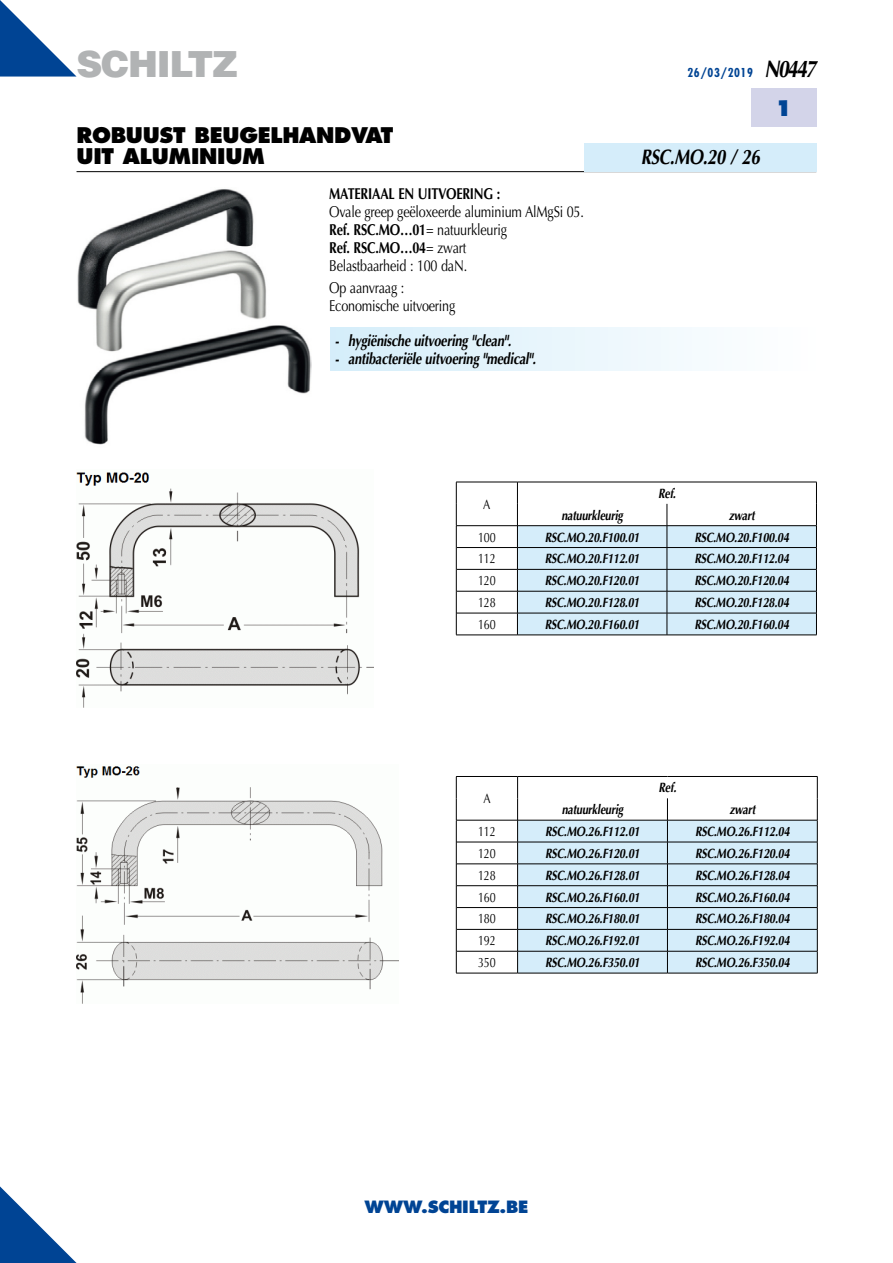
<style>
.page{position:relative;width:893px;height:1263px;background:#fff}
.page>*{position:absolute;margin:0;border:0;box-sizing:border-box;transform-origin:0 0}
.t1{font:900 36px "Helvetica";letter-spacing:-.035em;color:#b1b3b4}
.t2{font:800 21px/21px "Futura";letter-spacing:-.015em;color:#000}
.t3{font:italic 700 21px "Optima";letter-spacing:-.015em;color:#000;scale:.8 1}
.t4{font:800 21px "Futura";color:#004494}
.t5{font:800 16.5px "Futura";letter-spacing:-.015em;color:#004494}
.t6{font:15.75px/18px "Optima";letter-spacing:-.015em;color:#000;scale:.8 1}
.t7{font:italic 700 15.75px "Optima";letter-spacing:-.015em;color:#000;scale:.8 1}
.t8{font:700 15.75px "Optima";letter-spacing:-.015em;color:#000;scale:.8 1}
.t9{font:italic 700 13.5px "Optima";letter-spacing:-.015em;color:#000;scale:.8 1}
.t10{font:13.5px "Optima";letter-spacing:-.015em;color:#000;scale:.8 1}
.t11{font:700 condensed 12px "Futura";letter-spacing:.05em;color:#004494}
.s1{font-weight:700}
.s2{font-family:"Optima";font-style:italic;font-stretch:normal;font-size:24px;color:#000}
</style>
<div class="page">
<svg style="left:0;top:1186px;width:77px;height:77px"></svg>
<hr style="left:77px;top:171px;width:739px;height:1px;background:#000">
<div style="left:751px;top:89px;width:65px;height:38px;background:#d3d4e9"></div>
<svg style="left:0;top:0;width:77px;height:77px"></svg>
<div style="left:584px;top:143px;width:232px;height:28px;background:#d5edfa"></div>
<img style="left:77px;top:472px;width:297px;height:236px">
<img style="left:77px;top:766px;width:321px;height:238px">
<img style="left:77px;top:189px;width:234px;height:256px">
<hr style="left:456px;top:635px;width:61px;height:1px;background:#000">
<svg style="left:456px;top:482px;width:361px;height:153px"></svg>
<hr style="left:517px;top:635px;width:150px;height:1px;background:#000">
<hr style="left:667px;top:635px;width:150px;height:1px;background:#000">
<hr style="left:456px;top:973px;width:61px;height:1px;background:#000">
<svg style="left:456px;top:776px;width:362px;height:197px"></svg>
<hr style="left:517px;top:973px;width:150px;height:1px;background:#000">
<hr style="left:667px;top:973px;width:150px;height:1px;background:#000">
<div style="left:330px;top:327px;width:487px;height:44px;background:linear-gradient(to right,#d5edfa,#fff)"></div>
<h1 class="t1" style="left:77px;top:40px;width:163px">SCHILTZ</h1>
<h2 class="t2" style="left:77px;top:124px;width:318px">ROBUUST BEUGELHANDVAT<br>UIT ALUMINIUM</h2>
<p class="t8" style="left:329px;top:184px;width:215px">MATERIAAL EN UITVOERING :</p>
<p class="t6" style="left:329px;top:202px;width:320px">Ovale greep geëloxeerde aluminium AlMgSi 05.<br><span class="s1">Ref. RSC.MO…01</span>= natuurkleurig<br><span class="s1">Ref. RSC.MO…04</span>= zwart<br>Belastbaarheid : 100 daN.</p>
<p class="t6" style="left:329px;top:279px;width:159px">Op aanvraag :<br>Economische uitvoering</p>
<p class="t7" style="left:335px;top:331px;width:222px">- hygiënische uitvoering "clean".</p>
<p class="t7" style="left:335px;top:349px;width:253px">- antibacteriële uitvoering "medical".</p>
<p class="t11" style="left:687px;top:65px;width:130px">26/03/2019 <span class="s2">N0447</span></p>
<h2 class="t3" style="left:641px;top:145px;width:150px">RSC.MO.20 / 26</h2>
<h2 class="t4" style="left:775px;top:95px;width:19px">1</h2>
<p class="t10" style="left:483px;top:496px;width:11px">A</p>
<p class="t9" style="left:658px;top:485px;width:24px">Ref.</p>
<p class="t9" style="left:561px;top:507px;width:79px">natuurkleurig</p>
<p class="t9" style="left:729px;top:507px;width:34px">zwart</p>
<p class="t10" style="left:478px;top:529px;width:24px">100</p>
<p class="t9" style="left:545px;top:529px;width:120px">RSC.MO.20.F100.01</p>
<p class="t9" style="left:694px;top:529px;width:120px">RSC.MO.20.F100.04</p>
<p class="t10" style="left:478px;top:551px;width:24px">112</p>
<p class="t9" style="left:545px;top:551px;width:120px">RSC.MO.20.F112.01</p>
<p class="t9" style="left:694px;top:551px;width:120px">RSC.MO.20.F112.04</p>
<p class="t10" style="left:478px;top:573px;width:24px">120</p>
<p class="t9" style="left:545px;top:573px;width:120px">RSC.MO.20.F120.01</p>
<p class="t9" style="left:694px;top:573px;width:120px">RSC.MO.20.F120.04</p>
<p class="t10" style="left:478px;top:595px;width:24px">128</p>
<p class="t9" style="left:545px;top:595px;width:120px">RSC.MO.20.F128.01</p>
<p class="t9" style="left:694px;top:595px;width:120px">RSC.MO.20.F128.04</p>
<p class="t10" style="left:478px;top:616px;width:24px">160</p>
<p class="t9" style="left:545px;top:616px;width:120px">RSC.MO.20.F160.01</p>
<p class="t9" style="left:694px;top:616px;width:120px">RSC.MO.20.F160.04</p>
<p class="t10" style="left:483px;top:791px;width:11px">A</p>
<p class="t9" style="left:658px;top:780px;width:24px">Ref.</p>
<p class="t9" style="left:562px;top:802px;width:79px">natuurkleurig</p>
<p class="t9" style="left:729px;top:802px;width:34px">zwart</p>
<p class="t10" style="left:478px;top:824px;width:24px">112</p>
<p class="t9" style="left:545px;top:823px;width:120px">RSC.MO.26.F112.01</p>
<p class="t9" style="left:695px;top:823px;width:120px">RSC.MO.26.F112.04</p>
<p class="t10" style="left:478px;top:845px;width:24px">120</p>
<p class="t9" style="left:545px;top:845px;width:120px">RSC.MO.26.F120.01</p>
<p class="t9" style="left:695px;top:845px;width:120px">RSC.MO.26.F120.04</p>
<p class="t10" style="left:478px;top:867px;width:24px">128</p>
<p class="t9" style="left:545px;top:867px;width:120px">RSC.MO.26.F128.01</p>
<p class="t9" style="left:695px;top:867px;width:120px">RSC.MO.26.F128.04</p>
<p class="t10" style="left:478px;top:889px;width:24px">160</p>
<p class="t9" style="left:545px;top:889px;width:120px">RSC.MO.26.F160.01</p>
<p class="t9" style="left:695px;top:889px;width:120px">RSC.MO.26.F160.04</p>
<p class="t10" style="left:478px;top:911px;width:24px">180</p>
<p class="t9" style="left:545px;top:911px;width:120px">RSC.MO.26.F180.01</p>
<p class="t9" style="left:695px;top:911px;width:120px">RSC.MO.26.F180.04</p>
<p class="t10" style="left:478px;top:933px;width:24px">192</p>
<p class="t9" style="left:545px;top:933px;width:120px">RSC.MO.26.F192.01</p>
<p class="t9" style="left:695px;top:933px;width:120px">RSC.MO.26.F192.04</p>
<p class="t10" style="left:478px;top:955px;width:24px">350</p>
<p class="t9" style="left:545px;top:955px;width:120px">RSC.MO.26.F350.01</p>
<p class="t9" style="left:695px;top:955px;width:120px">RSC.MO.26.F350.04</p>
<p class="t5" style="left:365px;top:1197px;width:165px">WWW.SCHILTZ.BE</p>
</div>
